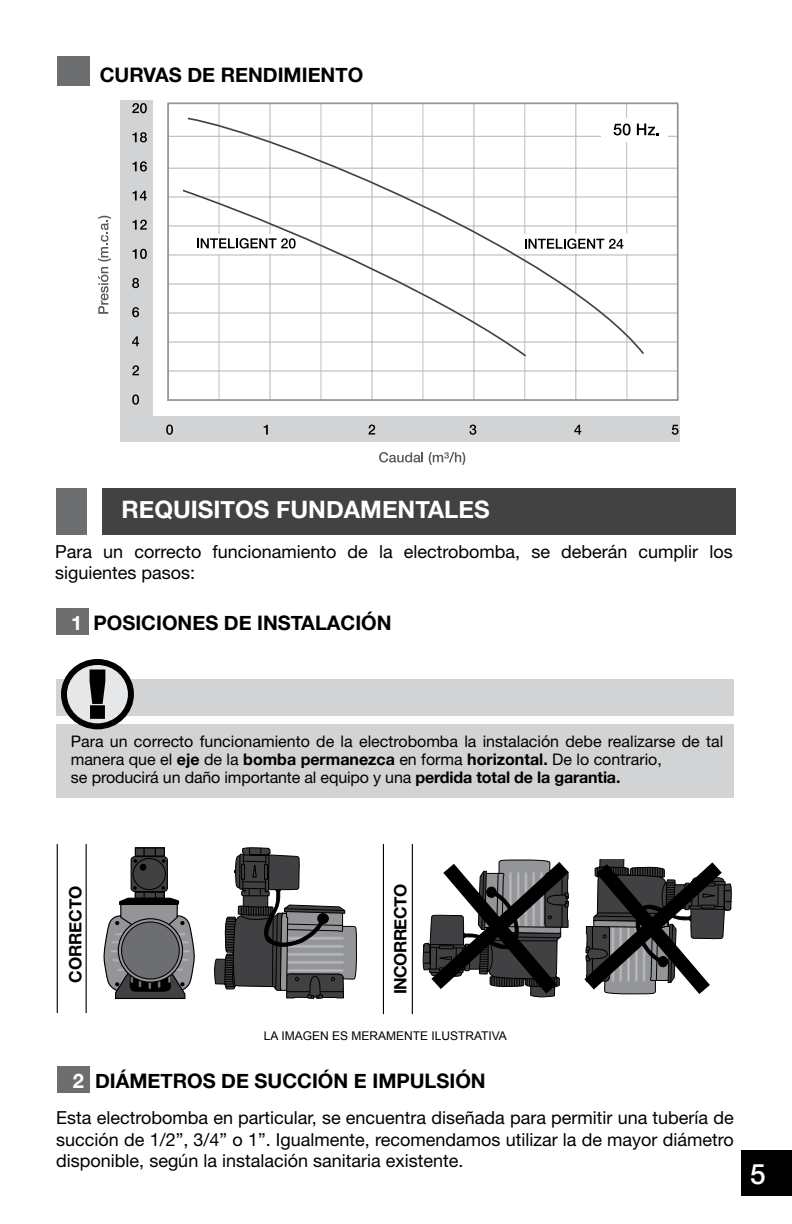
<style>
.page{position:relative;width:792px;height:1224px;background:#fff}
.page>*{position:absolute;margin:0;border:0;box-sizing:border-box;transform-origin:0 0}
.t1{font:500 28px "Helvetica Neue";color:#fff}
.t2{font:700 24px "Helvetica Neue";color:#fff}
.t3{font:700 20px "Helvetica Neue";color:#000}
.t4{font:18px/21.6px "Helvetica Neue";color:#000;text-align:justify}
.t5{font:700 17px "Helvetica Neue";letter-spacing:-.03em;color:#000}
.t6{font:700 17px "Helvetica Neue";color:#000}
.t7{font:16px/18px "Helvetica Neue";color:#000}
.t8{font:12px "Arial";color:#000}
.s1{color:#fff}
.s2{font-weight:700}
</style>
<div class="page">
<div style="left:741px;top:1150px;width:51px;height:46px;background:#000"></div>
<div style="left:57px;top:57px;width:33px;height:29px;background:#6c6e70"></div>
<div style="left:57px;top:1066px;width:33px;height:26px;background:#6c6e70"></div>
<div style="left:102px;top:488px;width:633px;height:47px;background:#424243"></div>
<div style="left:56px;top:488px;width:30px;height:47px;background:#6c6e70"></div>
<div style="left:56px;top:609px;width:32px;height:26px;background:#6c6e70"></div>
<div style="left:56px;top:724px;width:678px;height:73px;background:#d1d3d4"></div>
<div style="left:56px;top:679px;width:678px;height:37px;background:#d1d3d4"></div>
<svg style="left:64px;top:662px;width:67px;height:64px;background:#c7c8c9"></svg>
<div style="left:61px;top:659px;width:73px;height:70px;border:6px solid #000;border-radius:50%"></div>
<svg style="left:89px;top:669px;width:17px;height:51px"></svg>
<hr style="left:86px;top:844px;width:1px;height:169px;background:#000">
<hr style="left:57px;top:844px;width:1px;height:169px;background:#000">
<hr style="left:412px;top:844px;width:1px;height:170px;background:#000">
<hr style="left:383px;top:844px;width:1px;height:170px;background:#000">
<div style="left:135px;top:848px;width:29px;height:8px;background:#414042"></div>
<div style="left:135px;top:847px;width:30px;height:10px;border:1px solid #000"></div>
<svg style="left:131px;top:857px;width:36px;height:35px"></svg>
<div style="left:131px;top:856px;width:37px;height:36px;border:1px solid #000;border-radius:4px"></div>
<div style="left:133px;top:859px;width:32px;height:31px;background:#414042;border-radius:50%"></div>
<div style="left:133px;top:858px;width:33px;height:32px;border:1px solid #000;border-radius:50%"></div>
<div style="left:140px;top:864px;width:6px;height:7px;border:1px solid #000;border-radius:50%"></div>
<svg style="left:162px;top:859px;width:3px;height:4px"></svg>
<svg style="left:134px;top:848px;width:12px;height:22px"></svg>
<svg style="left:103px;top:886px;width:92px;height:114px"></svg>
<svg style="left:118px;top:919px;width:65px;height:63px"></svg>
<div style="left:118px;top:918px;width:65px;height:65px;border:1px solid #000;border-radius:50%"></div>
<div style="left:122px;top:922px;width:57px;height:57px;background:#6d6e71;border-radius:50%"></div>
<div style="left:121px;top:921px;width:59px;height:59px;border:1px solid #000;border-radius:50%"></div>
<svg style="left:214px;top:847px;width:143px;height:152px"></svg>
<svg style="left:422px;top:859px;width:310px;height:139px"></svg>
<div style="left:120px;top:101px;width:33px;height:340px;background:#d1d3d4"></div>
<div style="left:120px;top:416px;width:560px;height:26px;background:#d1d3d4"></div>
<svg style="left:132px;top:103px;width:15px;height:10px"></svg>
<svg style="left:133px;top:132px;width:14px;height:10px"></svg>
<svg style="left:133px;top:161px;width:14px;height:11px"></svg>
<svg style="left:133px;top:191px;width:14px;height:9px"></svg>
<svg style="left:133px;top:220px;width:14px;height:10px"></svg>
<svg style="left:133px;top:249px;width:14px;height:10px"></svg>
<svg style="left:132px;top:278px;width:7px;height:10px"></svg>
<svg style="left:132px;top:307px;width:7px;height:10px"></svg>
<svg style="left:132px;top:336px;width:7px;height:10px"></svg>
<svg style="left:132px;top:365px;width:7px;height:10px"></svg>
<svg style="left:132px;top:394px;width:7px;height:11px"></svg>
<svg style="left:166px;top:425px;width:7px;height:10px"></svg>
<svg style="left:264px;top:425px;width:4px;height:10px"></svg>
<svg style="left:368px;top:425px;width:7px;height:10px"></svg>
<svg style="left:469px;top:425px;width:7px;height:10px"></svg>
<svg style="left:574px;top:425px;width:7px;height:10px"></svg>
<svg style="left:672px;top:425px;width:7px;height:10px"></svg>
<svg style="left:379px;top:452px;width:44px;height:11px"></svg>
<svg style="left:429px;top:452px;width:36px;height:13px"></svg>
<svg style="left:98px;top:216px;width:13px;height:98px"></svg>
<hr style="left:167px;top:196px;width:511px;height:2px;background:#bcbec0">
<hr style="left:167px;top:136px;width:511px;height:1px;background:#bcbec0">
<hr style="left:269px;top:104px;width:2px;height:296px;background:#bcbec0">
<hr style="left:219px;top:104px;width:1px;height:296px;background:#bcbec0">
<hr style="left:321px;top:104px;width:1px;height:296px;background:#bcbec0">
<hr style="left:423px;top:104px;width:1px;height:296px;background:#bcbec0">
<hr style="left:525px;top:104px;width:1px;height:296px;background:#bcbec0">
<hr style="left:626px;top:104px;width:1px;height:296px;background:#bcbec0">
<hr style="left:371px;top:104px;width:2px;height:296px;background:#bcbec0">
<hr style="left:473px;top:104px;width:1px;height:296px;background:#bcbec0">
<hr style="left:575px;top:104px;width:1px;height:296px;background:#bcbec0">
<hr style="left:167px;top:225px;width:511px;height:2px;background:#bcbec0">
<hr style="left:167px;top:168px;width:511px;height:1px;background:#bcbec0">
<hr style="left:167px;top:254px;width:511px;height:2px;background:#bcbec0">
<hr style="left:167px;top:283px;width:511px;height:2px;background:#bcbec0">
<hr style="left:167px;top:312px;width:511px;height:2px;background:#bcbec0">
<hr style="left:167px;top:341px;width:511px;height:2px;background:#bcbec0">
<hr style="left:167px;top:370px;width:511px;height:2px;background:#bcbec0">
<hr style="left:167px;top:102px;width:511px;height:2px;background:#939598">
<hr style="left:167px;top:104px;width:2px;height:296px;background:#939598">
<hr style="left:677px;top:104px;width:2px;height:296px;background:#939598">
<hr style="left:167px;top:399px;width:511px;height:2px;background:#939598">
<svg style="left:186px;top:117px;width:460px;height:239px"></svg>
<div style="left:602px;top:118px;width:66px;height:24px;background:#fff"></div>
<svg style="left:614px;top:124px;width:17px;height:11px"></svg>
<svg style="left:637px;top:124px;width:22px;height:11px"></svg>
<svg style="left:181px;top:188px;width:347px;height:170px"></svg>
<p class="t3" style="left:100px;top:59px;width:265px">CURVAS DE RENDIMIENTO</p>
<h2 class="t2" style="left:122px;top:491px;width:370px">REQUISITOS FUNDAMENTALES</h2>
<p class="t4" style="left:55px;top:540px;width:679px">Para un correcto funcionamiento de la electrobomba, se deberán cumplir los siguientes pasos:</p>
<p class="t3" style="left:71px;top:607px;width:322px"><span class="s1">1</span> POSICIONES DE INSTALACIÓN</p>
<p class="t7" style="left:71px;top:733px;width:654px">Para un correcto funcionamiento de la electrobomba la instalación debe realizarse de tal manera que el <span class="s2">eje</span> de la <span class="s2">bomba permanezca</span> en forma <span class="s2">horizontal.</span> De lo contrario,<br>se producirá un daño importante al equipo y una <span class="s2">perdida total de la garantia.</span></p>
<p class="t6" style="left:62px;top:983px;width:99px;rotate:-90deg">CORRECTO</p>
<p class="t5" style="left:387px;top:994px;width:112px;rotate:-90deg">INCORRECTO</p>
<p class="t8" style="left:264px;top:1028px;width:244px">LA IMAGEN ES MERAMENTE ILUSTRATIVA</p>
<p class="t3" style="left:73px;top:1065px;width:414px"><span class="s1">2</span> DIÁMETROS DE SUCCIÓN E IMPULSIÓN</p>
<p class="t4" style="left:56px;top:1106px;width:679px">Esta electrobomba en particular, se encuentra diseñada para permitir una tubería de succión de 1/2”, 3/4” o 1”. Igualmente, recomendamos utilizar la de mayor diámetro disponible, según la instalación sanitaria existente.</p>
<h1 class="t1" style="left:750px;top:1151px;width:17px">5</h1>
</div>
